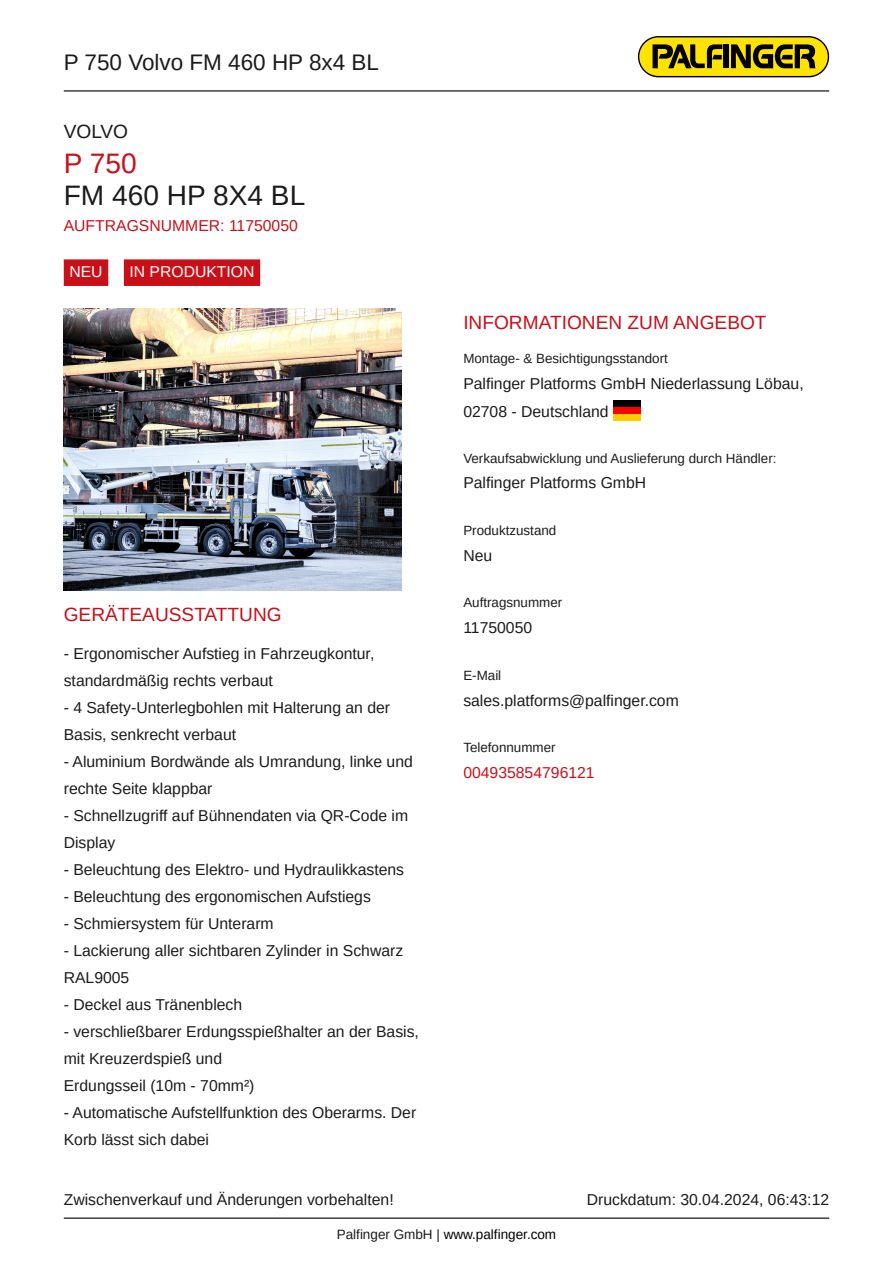
<style>
.page{position:relative;width:893px;height:1263px;background:#fff}
.page>*{position:absolute;margin:0;border:0;box-sizing:border-box;transform-origin:0 0}
.t1{font:28.2px "Arimo";color:#1b1b1b}
.t2{font:28.2px "Arimo";color:#c91019}
.t3{font:22.5px "Arimo";color:#1b1b1b}
.t4{font:19.2px "Arimo";color:#c91019}
.t5{font:19.2px "Arimo";color:#1b1b1b}
.t6{font:15.75px/27px "Arimo";color:#1b1b1b}
.t7{font:15.75px "Arimo";color:#c91019}
.t8{font:15.75px "Arimo";color:#fff}
.t9{font:13.5px "Arimo";color:#000}
.t10{font:13.35px "Arimo";color:#1b1b1b}
.s1{color:#1b1b1b}
</style>
<div class="page">
<hr style="left:64px;top:90px;width:765px;height:1px;background:#000">
<hr style="left:64px;top:1217px;width:765px;height:2px;background:#000">
<svg style="left:638px;top:36px;width:191px;height:41px;background:#a3930b"></svg>
<div style="left:64px;top:259px;width:44px;height:27px;background:#c91019"></div>
<div style="left:124px;top:259px;width:136px;height:27px;background:#c91019"></div>
<img style="left:64px;top:309px;width:337px;height:281px">
<div style="left:613px;top:414px;width:27px;height:6px;background:#fc0"></div>
<div style="left:613px;top:400px;width:27px;height:7px;background:#000"></div>
<div style="left:613px;top:407px;width:27px;height:7px;background:#f00"></div>
<h2 class="t3" style="left:64px;top:51px;width:317px">P 750 Volvo FM 460 HP 8x4 BL</h2>
<p class="t5" style="left:64px;top:122px;width:66px">VOLVO</p>
<h1 class="t2" style="left:64px;top:149px;width:74px">P 750</h1>
<h1 class="t1" style="left:64px;top:182px;width:243px">FM 460 HP 8X4 BL</h1>
<p class="t7" style="left:64px;top:218px;width:236px">AUFTRAGSNUMMER: 11750050</p>
<p class="t8" style="left:69px;top:264px;width:35px">NEU</p>
<p class="t8" style="left:130px;top:264px;width:127px">IN PRODUKTION</p>
<p class="t4" style="left:64px;top:605px;width:219px">GERÄTEAUSSTATTUNG</p>
<p class="t6" style="left:64px;top:640px;width:312px">- Ergonomischer Aufstieg in Fahrzeugkontur, standardmäßig rechts verbaut</p>
<p class="t6" style="left:64px;top:694px;width:328px">- 4 Safety-Unterlegbohlen mit Halterung an der<br>Basis, senkrecht verbaut</p>
<p class="t6" style="left:64px;top:748px;width:351px">- Aluminium Bordwände als Umrandung, linke und rechte Seite klappbar</p>
<p class="t6" style="left:64px;top:802px;width:346px">- Schnellzugriff auf Bühnendaten via QR-Code im<br>Display</p>
<p class="t6" style="left:64px;top:856px;width:342px">- Beleuchtung des Elektro- und Hydraulikkastens</p>
<p class="t6" style="left:64px;top:883px;width:309px">- Beleuchtung des ergonomischen Aufstiegs</p>
<p class="t6" style="left:64px;top:910px;width:211px">- Schmiersystem für Unterarm</p>
<p class="t6" style="left:64px;top:937px;width:341px">- Lackierung aller sichtbaren Zylinder in Schwarz<br>RAL9005</p>
<p class="t6" style="left:64px;top:991px;width:180px">- Deckel aus Tränenblech</p>
<p class="t6" style="left:64px;top:1018px;width:357px">- verschließbarer Erdungsspießhalter an der Basis, mit Kreuzerdspieß und<br>Erdungsseil (10m - 70mm²)</p>
<p class="t6" style="left:64px;top:1099px;width:354px">- Automatische Aufstellfunktion des Oberarms. Der<br>Korb lässt sich dabei</p>
<p class="t4" style="left:463px;top:313px;width:305px">INFORMATIONEN ZUM ANGEBOT</p>
<p class="t10" style="left:463px;top:352px;width:206px">Montage- &amp; Besichtigungsstandort</p>
<p class="t6" style="left:463px;top:370px;width:342px;line-height:28.3px">Palfinger Platforms GmbH Niederlassung Löbau,<br>02708 - Deutschland</p>
<p class="t10" style="left:463px;top:451px;width:315px">Verkaufsabwicklung und Auslieferung durch Händler:</p>
<p class="t6" style="left:463px;top:470px;width:184px">Palfinger Platforms GmbH</p>
<p class="t10" style="left:463px;top:524px;width:94px">Produktzustand</p>
<p class="t6" style="left:463px;top:542px;width:30px">Neu</p>
<p class="t10" style="left:463px;top:596px;width:100px">Auftragsnummer</p>
<p class="t6" style="left:463px;top:615px;width:70px">11750050</p>
<p class="t10" style="left:463px;top:669px;width:39px">E-Mail</p>
<p class="t6" style="left:463px;top:687px;width:217px">sales.platforms@palfinger.com</p>
<p class="t10" style="left:463px;top:741px;width:94px">Telefonnummer</p>
<p class="t7" style="left:463px;top:765px;width:133px">004935854796121</p>
<p class="t6" style="left:64px;top:1187px;width:331px">Zwischenverkauf und Änderungen vorbehalten!</p>
<p class="t6" style="left:587px;top:1187px;width:244px">Druckdatum: 30.04.2024, 06:43:12</p>
<p class="t9" style="left:337px;top:1228px;width:221px"><span class="s1">Palfinger GmbH |</span> www.palfinger.com</p>
</div>
